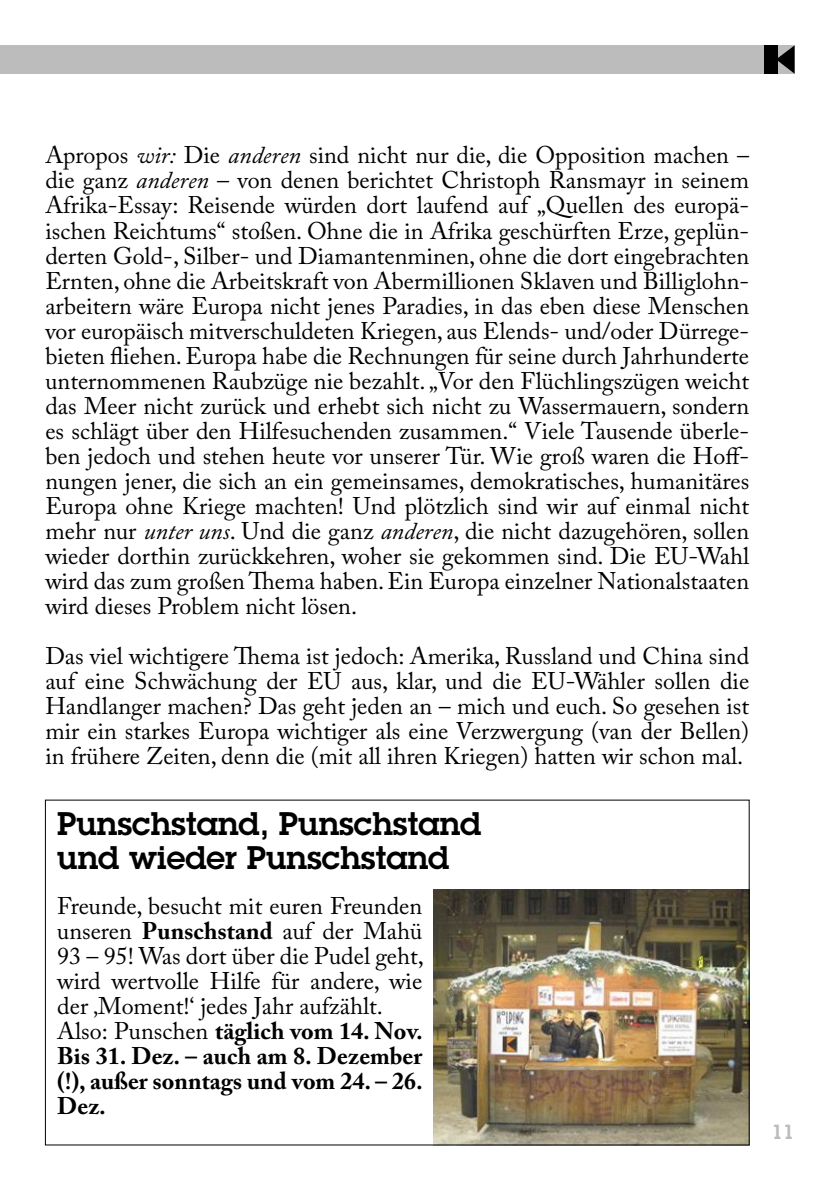
<style>
.page{position:relative;width:840px;height:1191px;background:#fff}
.page>*{position:absolute;margin:0;border:0;box-sizing:border-box;transform-origin:0 0}
.t1{font:600 32px/34px "Lubalin Graph Std";color:#000}
.t2{font:24px/25px "Adobe Caslon Pro";color:#000;text-align:justify}
.t3{font:600 20px "Lubalin Graph Std";color:#bcbcbc}
.s1{font-style:italic}
.s2{font-weight:700}
</style>
<div class="page">
<div style="left:0;top:45px;width:794px;height:29px;background:#bcbcbc"></div>
<div style="left:763px;top:45px;width:13px;height:29px;background:#000"></div>
<svg style="left:776px;top:45px;width:18px;height:29px"></svg>
<img style="left:433px;top:889px;width:314px;height:254px">
<p class="t2" style="left:45px;top:143px;width:705px">Apropos <span class="s1">wir:</span> Die <span class="s1">anderen</span> sind nicht nur die, die Opposition machen – die ganz <span class="s1">anderen</span> – von denen berichtet Christoph Ransmayr in seinem Afrika-Essay: Reisende würden dort laufend auf „Quellen des europä&shy;ischen Reichtums“ stoßen. Ohne die in Afrika geschürften Erze, geplün&shy;derten Gold-, Silber- und Diamantenminen, ohne die dort eingebrachten Ernten, ohne die Arbeitskraft von Abermillionen Sklaven und Billiglohn&shy;arbeitern wäre Europa nicht jenes Paradies, in das eben diese Menschen vor europäisch mitverschuldeten Kriegen, aus Elends- und/oder Dürrege&shy;bieten fliehen. Europa habe die Rechnungen für seine durch Jahrhunderte unternommenen Raubzüge nie bezahlt. „Vor den Flüchlingszügen weicht das Meer nicht zurück und erhebt sich nicht zu Wassermauern, sondern es schlägt über den Hilfesuchenden zusammen.“ Viele Tausende überle&shy;ben jedoch und stehen heute vor unserer Tür. Wie groß waren die Hoff&shy;nungen jener, die sich an ein gemeinsames, demokratisches, humanitäres Europa ohne Kriege machten! Und plötzlich sind wir auf einmal nicht mehr nur <span class="s1">unter uns</span>. Und die ganz <span class="s1">anderen</span>, die nicht dazugehören, sollen wieder dorthin zurückkehren, woher sie gekommen sind. Die EU-Wahl wird das zum großen Thema haben. Ein Europa einzelner Nationalstaaten wird dieses Problem nicht lösen.</p>
<p class="t2" style="left:45px;top:643px;width:705px">Das viel wichtigere Thema ist jedoch: Amerika, Russland und China sind auf eine Schwächung der EU aus, klar, und die EU-Wähler sollen die Handlanger machen? Das geht jeden an – mich und euch. So gesehen ist mir ein starkes Europa wichtiger als eine Verzwergung (van der Bellen) in frühere Zeiten, denn die (mit all ihren Kriegen) hatten wir schon mal.</p>
<h1 class="t1" style="left:57px;top:806px;width:425px">Punschstand, Punschstand und wieder Punschstand</h1>
<p class="t2" style="left:57px;top:893px;width:368px;text-align:left">Freunde, besucht mit euren Freunden unseren <span class="s2">Punschstand</span> auf der Mahü<br>93 – 95! Was dort über die Pudel geht, wird wertvolle Hilfe für andere, wie der ‚Moment!‘ jedes Jahr aufzählt.<br>Also: Punschen <span class="s2">täglich vom 14. Nov.<br>Bis 31. Dez. – auch am 8. Dezember (!), außer sonntags und vom 24. – 26.<br>Dez.</span></p>
<p class="t3" style="left:771px;top:1118px;width:25px">11</p>
</div>
